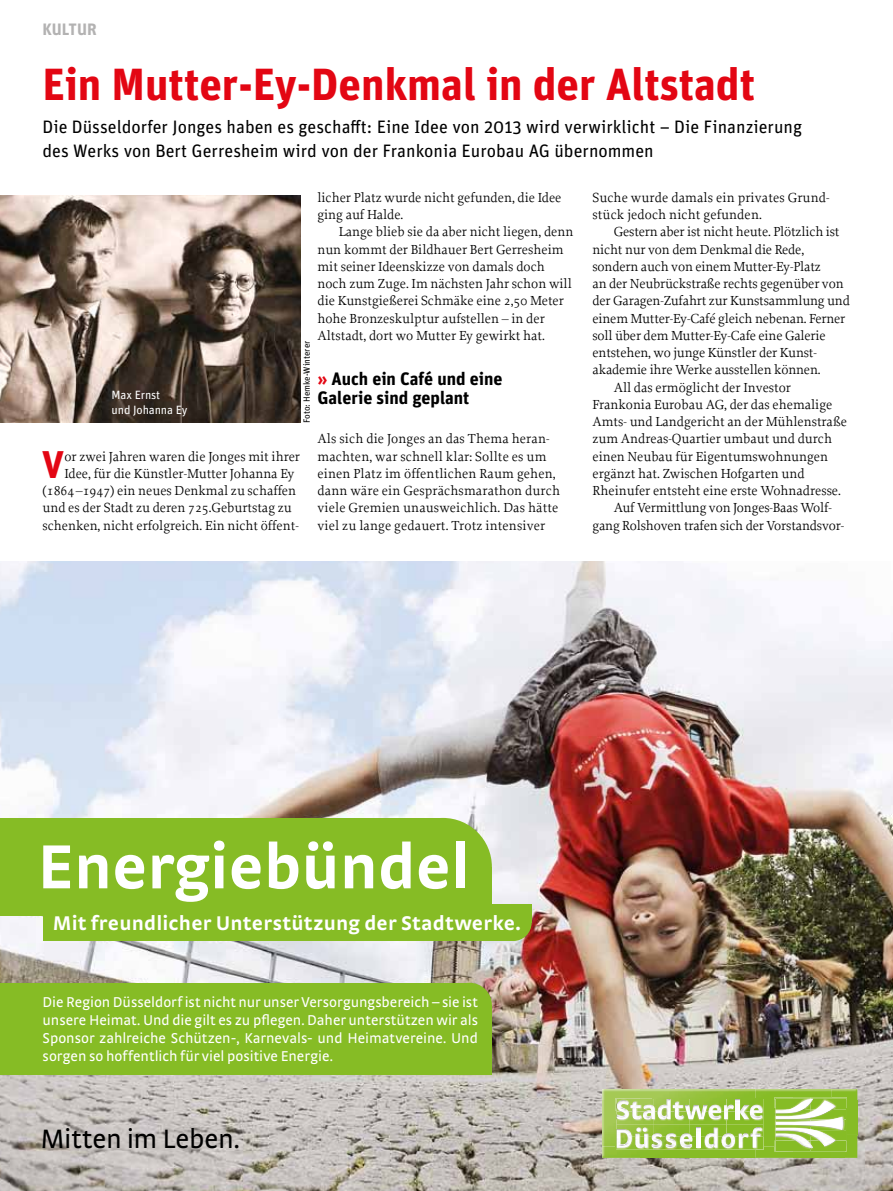
<style>
.page{position:relative;width:893px;height:1191px;background:#fff}
.page>*{position:absolute;margin:0;border:0;box-sizing:border-box;transform-origin:0 0}
.t1{font:700 65.4px "Strada TF";color:#fff}
.t2{font:700 45px "Unit";color:#e30613}
.t3{font:700 38.55px "Unit";color:#e30613}
.t4{font:27.9px "Strada TF";letter-spacing:-.01em;color:#000}
.t5{font:700 20.85px "Strada TF";letter-spacing:.01em;color:#fff}
.t6{font:18px/24px "Unit";color:#000}
.t7{font:700 18px/19.5px "Unit";color:#000}
.t8{font:700 16.5px "Unit";color:#b3b2b2}
.t9{font:15px/18px "Strada TF";color:#fff;text-align:justify}
.t10{font:15px "Strada TF";letter-spacing:.01em;color:#000}
.t11{font:13.8px/17.2px "Proforma";color:#000}
.t12{font:12px/15px "Unit";letter-spacing:-.01em;color:#fff}
.t13{font:9px "Unit";color:#000}
.s1{color:#e30613}
</style>
<div class="page">
<img style="left:0;top:561px;width:893px;height:630px">
<img style="left:602px;top:1089px;width:38px;height:9px">
<img style="left:640px;top:1089px;width:39px;height:9px">
<img style="left:679px;top:1089px;width:76px;height:9px">
<img style="left:755px;top:1089px;width:38px;height:9px">
<img style="left:793px;top:1089px;width:39px;height:8px">
<img style="left:832px;top:1089px;width:25px;height:11px">
<img style="left:847px;top:1100px;width:10px;height:35px">
<img style="left:845px;top:1135px;width:12px;height:22px">
<img style="left:776px;top:1097px;width:71px;height:11px">
<img style="left:846px;top:1108px;width:1px;height:32px">
<img style="left:845px;top:1098px;width:1px;height:53px">
<svg style="left:602px;top:1098px;width:243px;height:59px"></svg>
<div style="left:394px;top:818px;width:98px;height:98px;background:#86bc25;border-radius:50%"></div>
<div style="left:0;top:818px;width:443px;height:98px;background:#86bc25"></div>
<div style="left:394px;top:867px;width:98px;height:49px;background:#86bc25"></div>
<div style="left:43px;top:904px;width:470px;height:37px;background:#86bc25"></div>
<div style="left:495px;top:904px;width:37px;height:18px;background:#86bc25"></div>
<div style="left:495px;top:904px;width:37px;height:37px;background:#86bc25;border-radius:50%"></div>
<div style="left:0;top:1005px;width:492px;height:69px;background:#86bc25"></div>
<div style="left:0;top:982px;width:469px;height:45px;background:#86bc25"></div>
<div style="left:447px;top:982px;width:45px;height:45px;background:#86bc25;border-radius:50%"></div>
<img style="left:0;top:196px;width:300px;height:227px">
<p class="t8" style="left:43px;top:19px;width:52px">Kultur</p>
<h2 class="t2" style="left:43px;top:56px;width:714px">Ein Mutter-Ey-Denkmal in der Altstadt</h2>
<h3 class="t6" style="left:43px;top:114px;width:761px">Die Düsseldorfer Jonges haben es geschafft: Eine Idee von 2013 wird verwirklicht – Die Finanzierung des Werks von Bert Gerresheim wird von der Frankonia Eurobau AG übernommen</h3>
<p class="t11" style="left:592px;top:188px;width:239px">Suche wurde damals ein privates Grund&shy;stück jedoch nicht gefunden.</p>
<p class="t11" style="left:614px;top:223px;width:227px">Gestern aber ist nicht heute. Plötzlich ist</p>
<p class="t11" style="left:592px;top:240px;width:213px">nicht nur von dem Denkmal die Rede,</p>
<p class="t11" style="left:592px;top:257px;width:230px">sondern auch von einem Mutter-Ey-Platz</p>
<p class="t11" style="left:592px;top:275px;width:253px">an der Neubrückstraße rechts gegenüber von</p>
<p class="t11" style="left:592px;top:292px;width:259px">der Garagen-Zufahrt zur Kunstsammlung und</p>
<p class="t11" style="left:592px;top:309px;width:254px">einem Mutter-Ey-Café gleich nebenan. Ferner</p>
<p class="t11" style="left:592px;top:326px;width:235px">soll über dem Mutter-Ey-Cafe eine Galerie</p>
<p class="t11" style="left:592px;top:344px;width:225px">entstehen, wo junge Künstler der Kunst-</p>
<p class="t11" style="left:592px;top:361px;width:230px">akademie ihre Werke ausstellen können.</p>
<p class="t11" style="left:614px;top:378px;width:179px">All das ermöglicht der Investor</p>
<p class="t11" style="left:592px;top:395px;width:241px">Frankonia Eurobau AG, der das ehemalige</p>
<p class="t11" style="left:592px;top:413px;width:256px">Amts- und Landgericht an der Mühlenstraße</p>
<p class="t11" style="left:592px;top:430px;width:241px">zum Andreas-Quartier umbaut und durch</p>
<p class="t11" style="left:592px;top:447px;width:237px">einen Neubau für Eigentumswohnungen</p>
<p class="t11" style="left:592px;top:464px;width:214px">ergänzt hat. Zwischen Hofgarten und</p>
<p class="t11" style="left:592px;top:482px;width:250px">Rheinufer entsteht eine erste Wohnadresse.</p>
<p class="t11" style="left:614px;top:499px;width:220px">Auf Vermittlung von Jonges-Baas Wolf-</p>
<p class="t11" style="left:592px;top:516px;width:253px">gang Rolshoven trafen sich der Vorstandsvor-</p>
<p class="t11" style="left:317px;top:188px;width:245px">licher Platz wurde nicht gefunden, die Idee ging auf Halde.</p>
<p class="t11" style="left:317px;top:223px;width:257px;text-indent:21px">Lange blieb sie da aber nicht liegen, denn nun kommt der Bildhauer Bert Gerresheim mit seiner Ideenskizze von damals doch noch zum Zuge. Im nächsten Jahr schon will die Kunstgießerei Schmäke eine 2,50 Meter hohe Bronzeskulptur aufstellen – in der Altstadt, dort wo Mutter Ey gewirkt hat.</p>
<h3 class="t7" style="left:317px;top:368px;width:186px"><span class="s1">»</span> Auch ein Café und eine<br>Galerie sind geplant</h3>
<p class="t11" style="left:317px;top:430px;width:244px">Als sich die Jonges an das Thema heran&shy;machten, war schnell klar: Sollte es um einen Platz im öffentlichen Raum gehen, dann wäre ein Gesprächsmarathon durch viele Gremien unausweichlich. Das hätte viel zu lange gedauert. Trotz intensiver</p>
<p class="t13" style="left:301px;top:423px;width:84px;rotate:-90deg">Foto: Hemke-Winterer</p>
<p class="t12" style="left:112px;top:387px;width:77px">Max Ernst<br>und Johanna Ey</p>
<h3 class="t3" style="left:42px;top:440px;width:24px">V</h3>
<p class="t11" style="left:64px;top:447px;width:237px">or zwei Jahren waren die Jonges mit ihrer</p>
<p class="t11" style="left:64px;top:464px;width:232px">Idee, für die Künstler-Mutter Johanna Ey</p>
<p class="t11" style="left:43px;top:482px;width:255px">(1864–1947) ein neues Denkmal zu schaffen</p>
<p class="t11" style="left:43px;top:499px;width:251px">und es der Stadt zu deren 725.Geburtstag zu</p>
<p class="t11" style="left:43px;top:516px;width:258px">schenken, nicht erfolgreich. Ein nicht öffent-</p>
<p class="t10" style="left:307px;top:525px;width:278px">1144 Brauchtum / A5 Quer / 08.06.2010-2</p>
<h1 class="t1" style="left:37px;top:827px;width:434px">Energiebündel</h1>
<h3 class="t5" style="left:53px;top:910px;width:469px">Mit freundlicher Unterstützung der Stadtwerke.</h3>
<p class="t9" style="left:43px;top:992px;width:437px">Die Region Düsseldorf ist nicht nur unser Versorgungsbereich – sie ist unsere Heimat. Und die gilt es zu pflegen. Daher unterstützen wir als Sponsor zahlreiche Schützen-, Karnevals- und Heimatvereine. Und sorgen so hoffentlich für viel positive Energie.</p>
<h3 class="t4" style="left:41px;top:1122px;width:201px">Mitten im Leben.</h3>
</div>
